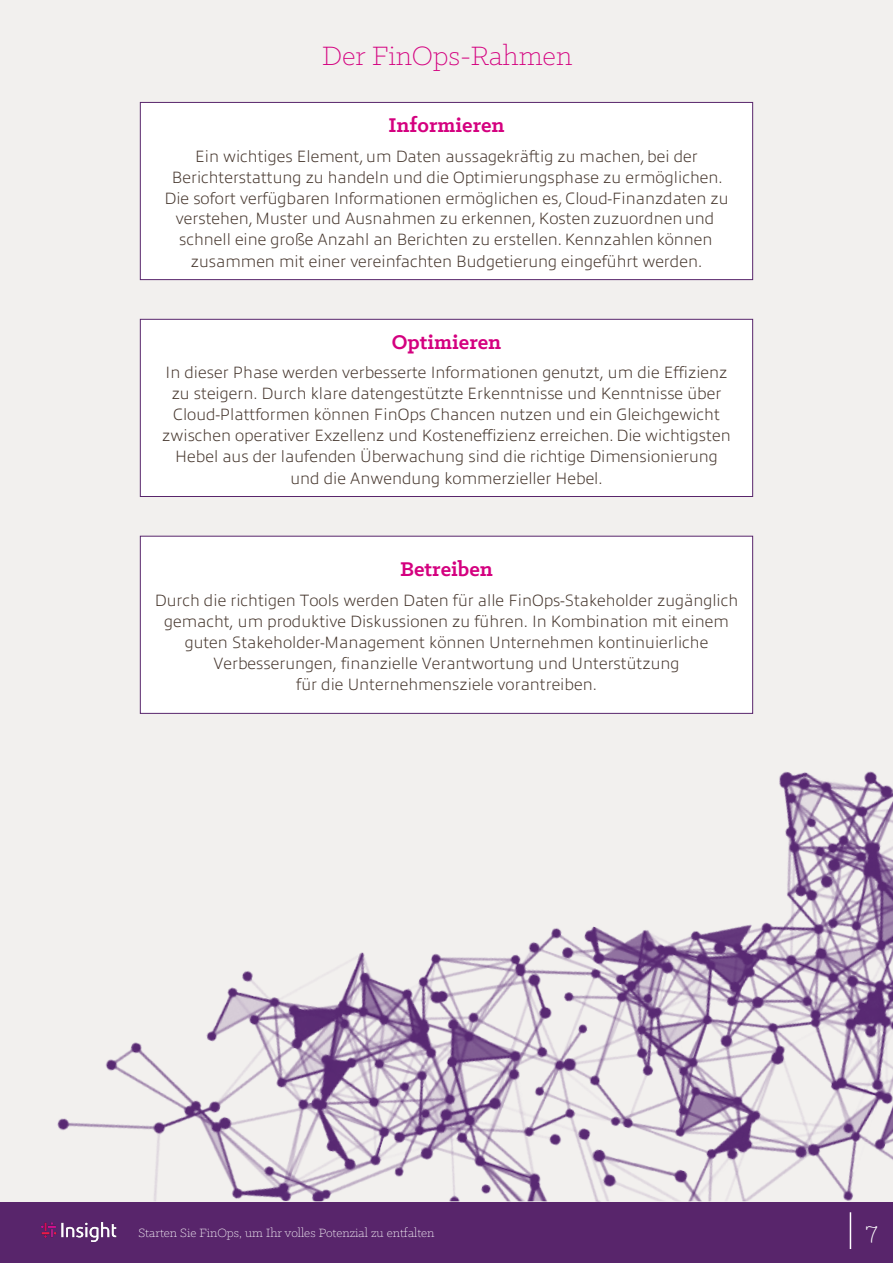
<style>
.page{position:relative;width:893px;height:1263px;background:#fff}
.page>*{position:absolute;margin:0;border:0;box-sizing:border-box;transform-origin:0 0}
.t1{font:300 30px "Klinic Slab";color:#d4007f}
.t2{font:300 27px "Klinic Slab";color:#fff}
.t3{font:700 22.5px "Klinic Slab";color:#d4007f}
.t4{font:200 16.5px/21px "Allumi Pro";color:#47382f;text-align:center}
.t5{font:300 13.5px "Klinic Slab";color:#fff}
</style>
<div class="page">
<div style="left:0;top:1201px;width:893px;height:62px;background:#58256b"></div>
<img style="left:41px;top:1222px;width:76px;height:19px">
<hr style="left:850px;top:1212px;width:1px;height:37px;background:#fff">
<div style="left:0;top:0;width:893px;height:1201px;background:#f2f0ee"></div>
<img style="left:57px;top:597px;width:836px;height:604px">
<div style="left:140px;top:102px;width:613px;height:178px;background:#fff"></div>
<div style="left:140px;top:102px;width:613px;height:178px;border:1px solid #58256b"></div>
<div style="left:140px;top:319px;width:613px;height:177px;background:#fff"></div>
<div style="left:140px;top:319px;width:613px;height:178px;border:1px solid #58256b"></div>
<div style="left:140px;top:536px;width:613px;height:177px;background:#fff"></div>
<div style="left:140px;top:536px;width:613px;height:178px;border:1px solid #58256b"></div>
<h1 class="t1" style="left:322px;top:37px;width:252px">Der FinOps-Rahmen</h1>
<h3 class="t3" style="left:388px;top:110px;width:118px">Informieren</h3>
<p class="t4" style="left:164px;top:144px;width:566px">Ein wichtiges Element, um Daten aussagekräftig zu machen, bei der Berichterstattung zu handeln und die Optimierungsphase zu ermöglichen.<br>Die sofort verfügbaren Informationen ermöglichen es, Cloud-Finanzdaten zu verstehen, Muster und Ausnahmen zu erkennen, Kosten zuzuordnen und schnell eine große Anzahl an Berichten zu erstellen. Kennzahlen können zusammen mit einer vereinfachten Budgetierung eingeführt werden.</p>
<h3 class="t3" style="left:392px;top:327px;width:111px">Optimieren</h3>
<p class="t4" style="left:162px;top:361px;width:570px">In dieser Phase werden verbesserte Informationen genutzt, um die Effizienz zu steigern. Durch klare datengestützte Erkenntnisse und Kenntnisse über Cloud-Plattformen können FinOps Chancen nutzen und ein Gleichgewicht zwischen operativer Exzellenz und Kosteneffizienz erreichen. Die wichtigsten Hebel aus der laufenden Überwachung sind die richtige Dimensionierung und die Anwendung kommerzieller Hebel.</p>
<h3 class="t3" style="left:400px;top:555px;width:94px">Betreiben</h3>
<p class="t4" style="left:155px;top:588px;width:585px">Durch die richtigen Tools werden Daten für alle FinOps-Stakeholder zugänglich gemacht, um produktive Diskussionen zu führen. In Kombination mit einem guten Stakeholder-Management können Unternehmen kontinuierliche Verbesserungen, finanzielle Verantwortung und Unterstützung<br>für die Unternehmensziele vorantreiben.</p>
<p class="t5" style="left:139px;top:1224px;width:297px">Starten Sie FinOps, um Ihr volles Potenzial zu entfalten</p>
<h2 class="t2" style="left:865px;top:1214px;width:14px">7</h2>
</div>
